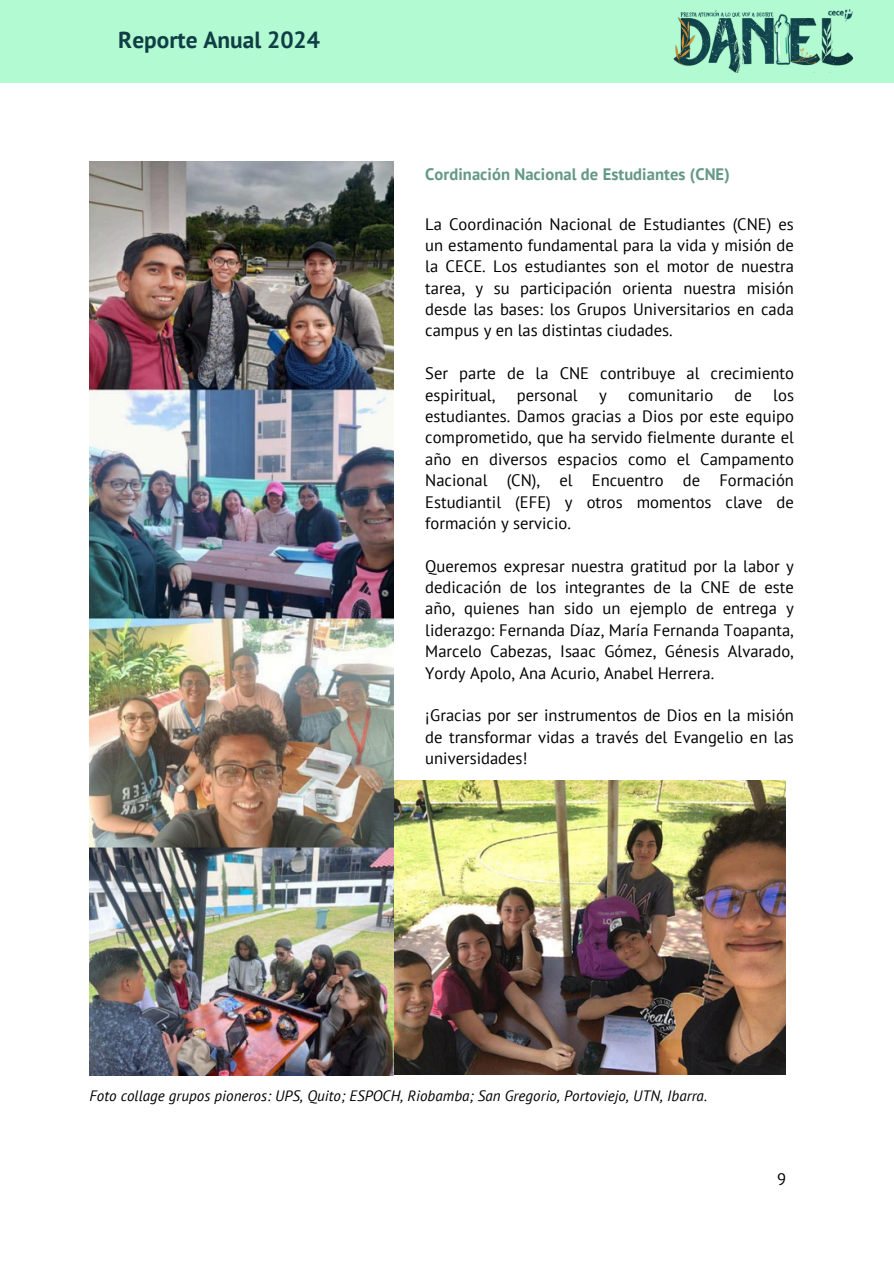
<style>
.page{position:relative;width:894px;height:1264px;background:#fff}
.page>*{position:absolute;margin:0;border:0;box-sizing:border-box;transform-origin:0 0}
.t1{font:700 23.4px "PT Sans";color:#103e45}
.t2{font:16.5px/21.3px "PT Sans";color:#000;text-align:justify}
.t3{font:700 16.5px "PT Sans";letter-spacing:.005em;color:#649887}
.t4{font:italic 15px "PT Sans";letter-spacing:.005em;color:#000}
</style>
<div class="page">
<img style="left:393px;top:781px;width:392px;height:293px">
<img style="left:89px;top:161px;width:304px;height:914px">
<div style="left:0;top:0;width:893px;height:83px;background:#b2fad2"></div>
<img style="left:673px;top:10px;width:179px;height:63px">
<p class="t1" style="left:118px;top:24px;width:203px">Reporte Anual 2024</p>
<p class="t3" style="left:425px;top:163px;width:306px">Cordinación Nacional de Estudiantes (CNE)</p>
<p class="t2" style="left:425px;top:213px;width:370px">La Coordinación Nacional de Estudiantes (CNE) es un estamento fundamental para la vida y misión de la CECE. Los estudiantes son el motor de nuestra tarea, y su participación orienta nuestra misión desde las bases: los Grupos Universitarios en cada campus y en las distintas ciudades.</p>
<p class="t2" style="left:425px;top:362px;width:370px">Ser parte de la CNE contribuye al crecimiento espiritual,</p>
<p class="t2" style="left:516px;top:384px;width:62px">personal</p>
<p class="t2" style="left:599px;top:384px;width:9px">y</p>
<p class="t2" style="left:628px;top:384px;width:86px">comunitario</p>
<p class="t2" style="left:734px;top:384px;width:19px">de</p>
<p class="t2" style="left:425px;top:384px;width:370px;text-indent:348px">los estudiantes. Damos gracias a Dios por este equipo comprometido, que ha servido fielmente durante el año en diversos espacios como el Campamento Nacional (CN), el Encuentro de Formación Estudiantil (EFE) y otros momentos clave de formación y servicio.</p>
<h2 class="t2" style="left:425px;top:555px;width:370px">Queremos expresar nuestra gratitud por la labor y dedicación de los integrantes de la CNE de este año, quienes han sido un ejemplo de entrega y liderazgo: Fernanda Díaz, María Fernanda Toapanta, Marcelo Cabezas, Isaac Gómez, Génesis Alvarado, Yordy Apolo, Ana Acurio, Anabel Herrera.</h2>
<p class="t2" style="left:425px;top:704px;width:370px">¡Gracias por ser instrumentos de Dios en la misión de transformar vidas a través del Evangelio en las universidades!</p>
<p class="t4" style="left:89px;top:1085px;width:619px">Foto collage grupos pioneros: UPS, Quito; ESPOCH, Riobamba; San Gregorio, Portoviejo, UTN, Ibarra.</p>
<h1 class="t2" style="left:776px;top:1168px;width:11px">9</h1>
</div>
